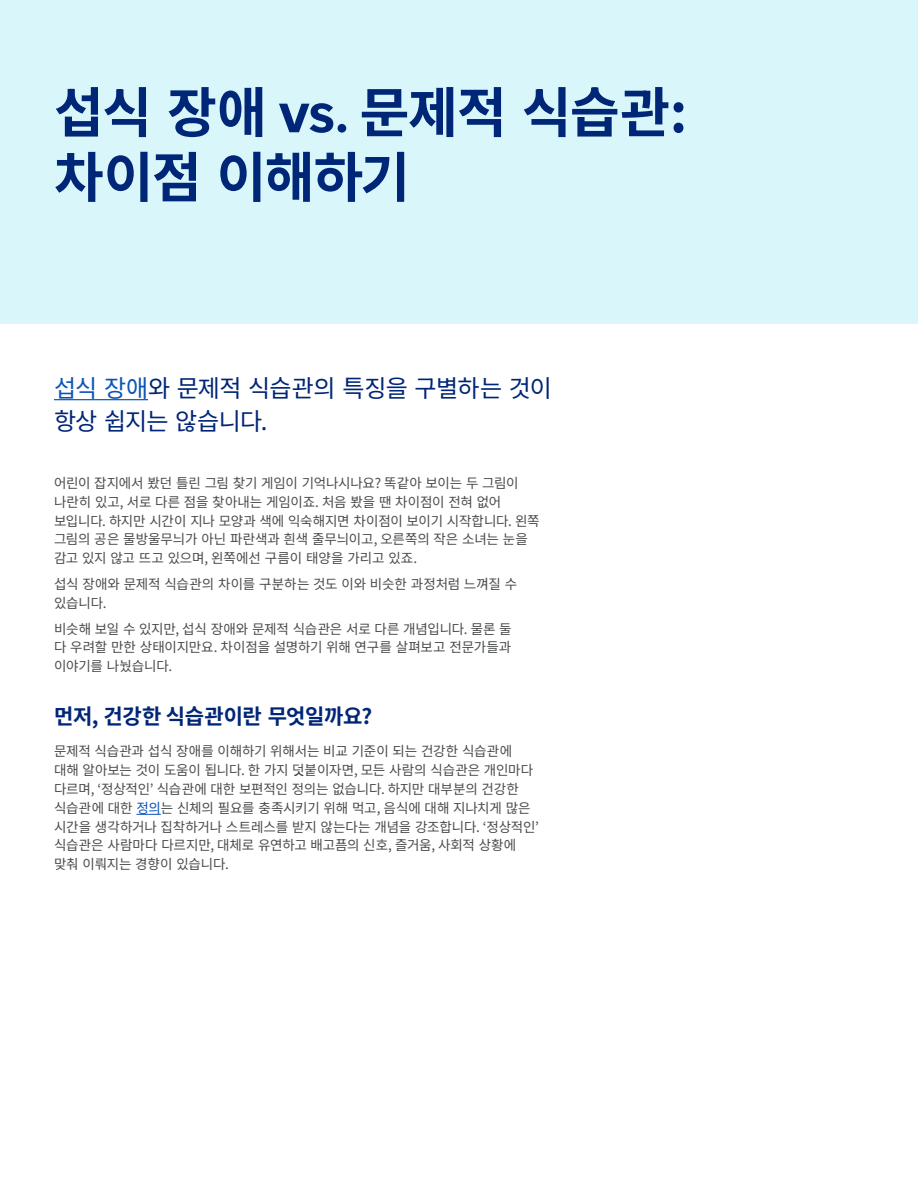
<style>
.page{position:relative;width:918px;height:1188px;background:#fff}
.page>*{position:absolute;margin:0;border:0;box-sizing:border-box;transform-origin:0 0}
.Headline{font:700 54px/64.8px "Noto Sans KR";letter-spacing:-.02em;color:#002677}
.Intro{font:24px/33.6px "Noto Sans KR";letter-spacing:-.025em;color:#002677}
.Subhead{font:700 21px "Noto Sans KR";letter-spacing:-.015em;color:#002677}
.Arial-Body{font:13.5px/18.9px "Noto Sans KR";letter-spacing:-.01em;color:#4b4d4f}
.Body{font:13.5px/18.9px "Noto Sans KR";letter-spacing:-.01em;color:#4b4d4f}
.s1{font-family:"Enterprise Sans"}
.s2{color:#0c55b8}
</style>
<div class="page">
<div style="left:0;top:0;width:918px;height:324px;background:#d9f6fa"></div>
<svg style="left:136px;top:814px;width:25px;height:1px"></svg>
<hr style="left:54px;top:399px;width:94px;height:1px;background:#0c55b8">
<p class="Headline" style="left:54px;top:81px;width:635px">섭식 장애 <span class="s1">vs.</span> 문제적 식습관: 차이점 이해하기</p>
<p class="Intro" style="left:54px;top:372px;width:499px"><span class="s2">섭식 장애</span>와 문제적 식습관의 특징을 구별하는 것이 항상 쉽지는 않습니다.</p>
<p class="Arial-Body" style="left:54px;top:474px;width:487px">어린이 잡지에서 봤던 틀린 그림 찾기 게임이 기억나시나요? 똑같아 보이는 두 그림이 나란히 있고, 서로 다른 점을 찾아내는 게임이죠. 처음 봤을 땐 차이점이 전혀 없어 보입니다. 하지만 시간이 지나 모양과 색에 익숙해지면 차이점이 보이기 시작합니다. 왼쪽 그림의 공은 물방울무늬가 아닌 파란색과 흰색 줄무늬이고, 오른쪽의 작은 소녀는 눈을 감고 있지 않고 뜨고 있으며, 왼쪽에선 구름이 태양을 가리고 있죠.</p>
<p class="Arial-Body" style="left:54px;top:575px;width:465px">섭식 장애와 문제적 식습관의 차이를 구분하는 것도 이와 비슷한 과정처럼 느껴질 수 있습니다.</p>
<p class="Arial-Body" style="left:54px;top:619px;width:459px;text-align:justify">비슷해 보일 수 있지만, 섭식 장애와 문제적 식습관은 서로 다른 개념입니다. 물론 둘 다 우려할 만한 상태이지만요. 차이점을 설명하기 위해 연구를 살펴보고 전문가들과 이야기를 나눴습니다.</p>
<p class="Subhead" style="left:54px;top:704px;width:320px">먼저, 건강한 식습관이란 무엇일까요?</p>
<p class="Body" style="left:54px;top:742px;width:487px">문제적 식습관과 섭식 장애를 이해하기 위해서는 비교 기준이 되는 건강한 식습관에 대해 알아보는 것이 도움이 됩니다. 한 가지 덧붙이자면, 모든 사람의 식습관은 개인마다 다르며, ‘정상적인’ 식습관에 대한 보편적인 정의는 없습니다. 하지만 대부분의 건강한 식습관에 대한 <span class="s2">정의</span>는 신체의 필요를 충족시키기 위해 먹고, 음식에 대해 지나치게 많은 시간을 생각하거나 집착하거나 스트레스를 받지 않는다는 개념을 강조합니다. ‘정상적인’ 식습관은 사람마다 다르지만, 대체로 유연하고 배고픔의 신호, 즐거움, 사회적 상황에 맞춰 이뤄지는 경향이 있습니다.</p>
</div>
